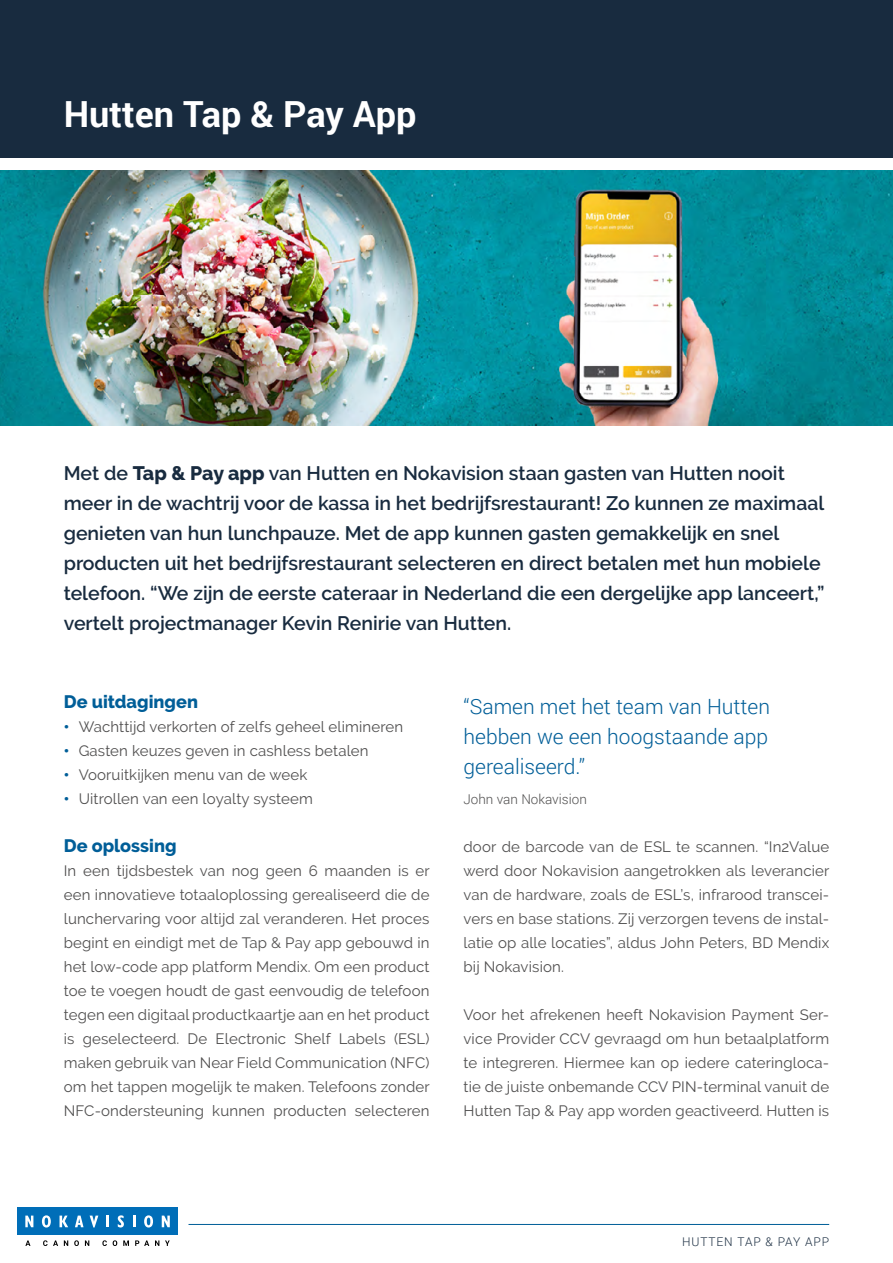
<style>
.page{position:relative;width:893px;height:1263px;background:#fff}
.page>*{position:absolute;margin:0;border:0;box-sizing:border-box;transform-origin:0 0}
.t1{font:700 36px "Roboto";color:#fff}
.t2{font:300 21px/30px "Roboto";color:#005e98;text-align:justify}
.t3{font:600 19.5px/30px "Raleway";color:#182b3f}
.t4{font:800 18px "Raleway";color:#005e98}
.t5{font:15px/24px "Raleway";letter-spacing:.01em;color:#504f4f;text-align:justify}
.t6{font:300 13.5px "Roboto";color:#504f4f}
.t7{font:300 12px "Roboto";letter-spacing:.075em;color:#182b3f}
.s1{font-weight:800}
.s2{font-weight:800;color:#005e98}
</style>
<div class="page">
<div style="left:17px;top:1208px;width:160px;height:27px;background:#006eb8"></div>
<svg style="left:25px;top:1215px;width:8px;height:12px"></svg>
<svg style="left:42px;top:1215px;width:9px;height:12px"></svg>
<svg style="left:60px;top:1215px;width:8px;height:12px"></svg>
<svg style="left:75px;top:1215px;width:9px;height:12px"></svg>
<svg style="left:90px;top:1215px;width:8px;height:12px"></svg>
<svg style="left:106px;top:1215px;width:3px;height:12px"></svg>
<svg style="left:118px;top:1215px;width:6px;height:12px"></svg>
<svg style="left:133px;top:1215px;width:2px;height:12px"></svg>
<svg style="left:144px;top:1215px;width:9px;height:12px"></svg>
<svg style="left:162px;top:1215px;width:8px;height:12px"></svg>
<svg style="left:25px;top:1240px;width:5px;height:6px"></svg>
<svg style="left:43px;top:1240px;width:15px;height:6px"></svg>
<svg style="left:64px;top:1240px;width:4px;height:6px"></svg>
<svg style="left:74px;top:1240px;width:5px;height:6px"></svg>
<svg style="left:85px;top:1240px;width:4px;height:6px"></svg>
<svg style="left:102px;top:1240px;width:5px;height:6px"></svg>
<svg style="left:113px;top:1240px;width:4px;height:6px"></svg>
<svg style="left:123px;top:1240px;width:6px;height:6px"></svg>
<svg style="left:135px;top:1240px;width:14px;height:6px"></svg>
<svg style="left:155px;top:1240px;width:4px;height:6px"></svg>
<svg style="left:165px;top:1240px;width:5px;height:6px"></svg>
<img style="left:0;top:170px;width:893px;height:256px">
<div style="left:0;top:0;width:893px;height:157px;background:#182b3f"></div>
<hr style="left:189px;top:1224px;width:640px;height:1px;background:#005e98">
<h1 class="t1" style="left:64px;top:89px;width:354px">Hutten Tap &amp; Pay App</h1>
<p class="t3" style="left:64px;top:458px;width:762px">Met de <span class="s1">Tap &amp; Pay app</span> van Hutten en Nokavision staan gasten van Hutten nooit meer in de wachtrij voor de kassa in het bedrijfsrestaurant! Zo kunnen ze maximaal genieten van hun lunchpauze. Met de app kunnen gasten gemakkelijk en snel producten uit het bedrijfsrestaurant selecteren en direct betalen met hun mobiele telefoon. “We zijn de eerste cateraar in Nederland die een dergelijke app lanceert,” vertelt projectmanager Kevin Renirie van Hutten.</p>
<p class="t4" style="left:64px;top:691px;width:136px">De uitdagingen</p>
<p class="t5" style="left:64px;top:715px;width:341px"><span class="s2">•</span> Wachttijd verkorten of zelfs geheel elimineren</p>
<p class="t5" style="left:64px;top:739px;width:306px"><span class="s2">•</span> Gasten keuzes geven in cashless betalen</p>
<p class="t5" style="left:64px;top:763px;width:245px"><span class="s2">•</span> Vooruitkijken menu van de week</p>
<p class="t5" style="left:64px;top:787px;width:251px"><span class="s2">•</span> Uitrollen van een loyalty systeem</p>
<p class="t4" style="left:64px;top:835px;width:114px">De oplossing</p>
<p class="t5" style="left:64px;top:859px;width:368px">In een tijdsbestek van nog geen 6 maanden is er een innovatieve totaaloplossing gerealiseerd die de lunchervaring voor altijd zal veranderen. Het proces begint en eindigt met de Tap &amp; Pay app gebouwd in het low-code app platform Mendix. Om een product toe te voegen houdt de gast eenvoudig de telefoon tegen een digitaal productkaartje aan en het product is geselecteerd. De Electronic Shelf Labels (ESL) maken gebruik van Near Field Communication (NFC) om het tappen mogelijk te maken. Telefoons zonder NFC-ondersteuning kunnen producten selecteren</p>
<h2 class="t2" style="left:463px;top:691px;width:308px">“Samen met het team van Hutten hebben we een hoogstaande app gerealiseerd.”</h2>
<p class="t6" style="left:463px;top:790px;width:125px">John van Nokavision</p>
<p class="t5" style="left:463px;top:835px;width:368px">door de barcode van de ESL te scannen. “In2Value werd door Nokavision aangetrokken als leverancier van de hardware, zoals de ESL’s, infrarood transcei&shy;vers en base stations. Zij verzorgen tevens de instal&shy;latie op alle locaties”, aldus John Peters, BD Mendix bij Nokavision.</p>
<p class="t5" style="left:463px;top:1003px;width:367px">Voor het afrekenen heeft Nokavision Payment Ser&shy;vice Provider CCV gevraagd om hun betaalplatform te integreren. Hiermee kan op iedere cateringloca&shy;tie de juiste onbemande CCV PIN-terminal vanuit de Hutten Tap &amp; Pay app worden geactiveerd. Hutten is</p>
<p class="t7" style="left:682px;top:1233px;width:149px">HUTTEN TAP &amp; PAY APP</p>
</div>
